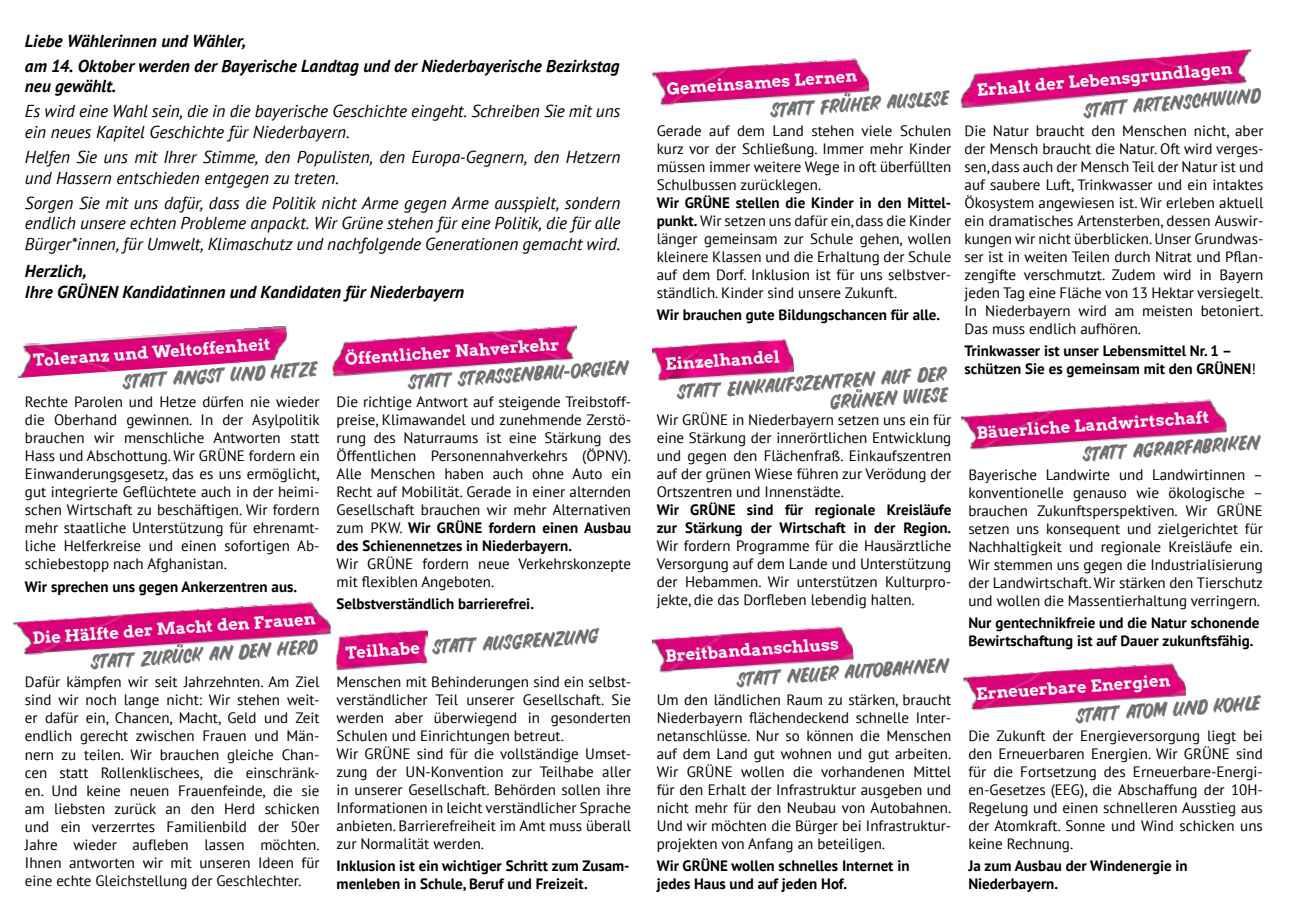
<style>
.page{position:relative;width:1289px;height:919px;background:#fff}
.page>*{position:absolute;margin:0;border:0;box-sizing:border-box;transform-origin:0 0}
.t1{font:19.05px/20.7px "Crude Regular Font";color:#707172;text-align:right;scale:.91 1}
.t2{font:italic 17.25px/20.7px "PT Sans";letter-spacing:-.005em;color:#000}
.t3{font:italic 700 17.25px/24.9px "PT Sans";color:#000}
.t4{font:16.5px "Arvo Gr 00 F Cn";color:#fff}
.t5{font:15px/18px "PT Sans";color:#000;text-align:justify}
.t6{font:700 15px/18px "PT Sans";color:#000}
.s1{font-family:"Arvo Gruen"}
.s2{font-weight:700}
.s3{font-family:"Arvo Gr 00 F Cn";font-size:16.5px;color:#fff}
.s4{font-weight:400}
</style>
<div class="page">
<img style="left:13px;top:601px;width:318px;height:55px">
<img style="left:960px;top:49px;width:292px;height:59px">
<img style="left:961px;top:399px;width:266px;height:51px">
<img style="left:335px;top:630px;width:94px;height:40px">
<img style="left:18px;top:326px;width:269px;height:52px">
<img style="left:332px;top:325px;width:246px;height:51px">
<img style="left:963px;top:662px;width:223px;height:49px">
<img style="left:652px;top:58px;width:217px;height:48px">
<img style="left:652px;top:626px;width:201px;height:47px">
<img style="left:652px;top:338px;width:142px;height:44px">
<p class="t3" style="left:25px;top:28px;width:596px">Liebe Wählerinnen und Wähler,<br>am 14. Oktober werden der Bayerische Landtag und der Niederbayerische Bezirkstag</p>
<p class="t3" style="left:25px;top:74px;width:93px">neu gewählt.</p>
<p class="t2" style="left:25px;top:101px;width:597px">Es wird eine Wahl sein, die in die bayerische Geschichte eingeht. Schreiben Sie mit uns ein neues Kapitel Geschichte für Niederbayern.</p>
<p class="t2" style="left:25px;top:146px;width:597px">Helfen Sie uns mit Ihrer Stimme, den Populisten, den Europa-Gegnern, den Hetzern und Hassern entschieden entgegen zu treten.</p>
<p class="t2" style="left:25px;top:192px;width:597px;text-align:justify">Sorgen Sie mit uns dafür, dass die Politik nicht Arme gegen Arme ausspielt, sondern endlich unsere echten Probleme anpackt. Wir Grüne stehen für eine Politik, die für alle Bürger*innen, für Umwelt, Klimaschutz und nachfolgende Generationen gemacht wird.</p>
<p class="t3" style="left:25px;top:260px;width:441px;line-height:20.7px">Herzlich,<br>Ihre GRÜNEN Kandidatinnen und Kandidaten für Niederbayern</p>
<p class="t4" style="left:33px;top:349px;width:239px;rotate:-4deg">Toleranz und Weltoffenheit</p>
<p class="t1" style="left:122px;top:371px;width:216px;rotate:-4deg">STATT ANGST UND HETZE</p>
<p class="t5" style="left:25px;top:392px;width:296px">Rechte Parolen und Hetze dü rfen nie wieder die Oberhand gewinnen. In der Asylpolitik brauchen wir menschliche Antworten statt Hass und Abschottung. Wir GRÜNE fordern ein Einwanderungsgesetz, das es uns ermöglicht, gut integrierte Geflüchtete auch in der heimi&shy;schen Wirtschaft zu beschäftigen. Wir fordern mehr staatliche Unterstützung fü r ehrenamt&shy;liche Helferkreise und einen sofortigen Ab&shy;schiebestopp nach Afghanistan.</p>
<p class="t6" style="left:25px;top:577px;width:273px">Wir sprechen uns gegen Ankerzentren aus.</p>
<p class="t4" style="left:32px;top:626px;width:285px;rotate:-4deg">Die Hälfte der Macht den Frauen</p>
<p class="t1" style="left:90px;top:651px;width:252px;rotate:-4deg">STATT ZURÜCK AN DEN HERD</p>
<p class="t5" style="left:25px;top:672px;width:296px">Dafür kämpfen wir seit Jahrzehnten. Am Ziel sind wir noch lange nicht: Wir stehen weit&shy;er dafür ein, Chancen, Macht, Geld und Zeit endlich gerecht zwischen Frauen und Män&shy;nern zu teilen. Wir brauchen gleiche Chan&shy;cen statt Rollenklischees, die einschränk&shy;en. Und keine neuen Frauenfeinde, die sie am liebsten zurück an den Herd schicken und ein verzerrtes Familienbild der 50er Jahre wieder aufleben lassen möchten.<br>Ihnen antworten wir mit unseren Ideen für eine echte Gleichstellung der Geschlechter.</p>
<p class="t4" style="left:344px;top:347px;width:216px;rotate:-4deg">Öffentlicher Nahverkehr</p>
<p class="t1" style="left:407px;top:371px;width:246px;rotate:-4deg">STATT STRASSENBAU<span class="s1">-</span> ORGIEN</p>
<p class="t5" style="left:336px;top:392px;width:296px">Die richtige Antwort auf steigende Treibstoff&shy;preise, Klimawandel und zunehmende Zerstö&shy;rung des Naturraums ist eine Stärkung des Öffentlichen Personennahverkehrs (ÖPNV).<br>Alle Menschen haben auch ohne Auto ein Recht auf Mobilität. Gerade in einer alternden Gesellschaft brauchen wir mehr Alternativen zum PKW. <span class="s2">Wir GRÜNE fordern einen Ausbau des Schienennetzes in Niederbayern.</span></p>
<p class="t5" style="left:336px;top:554px;width:296px">Wir GRÜNE fordern neue Verkehrskonzepte mit flexiblen Angeboten.</p>
<p class="t6" style="left:336px;top:595px;width:199px">Selbstverständlich barrierefrei.</p>
<p class="t1" style="left:345px;top:642px;width:281px;rotate:-4deg"><span class="s3">Teilhabe</span> STATT AUSGRENZUNG</p>
<p class="t5" style="left:336px;top:672px;width:296px;text-align:left">Menschen mit Behinderungen sind ein selbst&shy;verständlicher Teil unserer Gesellschaft. Sie werden aber überwiegend in gesonderten Schulen und Einrichtungen betreut.<br>Wir GRÜNE sind für die vollständige Umset&shy;zung der UN-Konvention zur Teilhabe aller in unserer Gesellschaft. Behörden sollen ihre Informationen in leicht verständlicher Sprache anbieten. Barrierefreiheit im Amt muss überall zur Normalität werden.</p>
<p class="t6" style="left:336px;top:856px;width:294px">Inklusion ist ein wichtiger Schritt zum Zusam&shy;menleben in Schule, Beruf und Freizeit.</p>
<p class="t4" style="left:666px;top:77px;width:192px;rotate:-4deg">Gemeinsames Lernen</p>
<p class="t5" style="left:656px;top:121px;width:296px">Gerade auf dem Land stehen viele Schulen kurz vor der Schließung. Immer mehr Kinder müssen immer weitere Wege in oft überfüllten Schulbussen zurücklegen.</p>
<p class="t5" style="left:656px;top:193px;width:296px"><span class="s2">Wir GRÜNE stellen die Kinder in den Mittel&shy;punkt.</span> Wir setzen uns dafür ein, dass die Kinder länger gemeinsam zur Schule gehen, wollen kleinere Klassen und die Erhaltung der Schule auf dem Dorf. Inklusion ist für uns selbstver&shy;ständlich. Kinder sind unsere Zukunft.</p>
<p class="t6" style="left:656px;top:305px;width:285px">Wir brauchen gute Bildungschancen für alle.</p>
<p class="t1" style="left:770px;top:99px;width:199px;rotate:-4deg">STATT FRÜHER AUSLESE</p>
<p class="t4" style="left:664px;top:353px;width:116px;rotate:-4deg">Einzelhandel</p>
<p class="t1" style="left:676px;top:381px;width:299px;rotate:-4deg">STATT EINKAUFSZENTREN AUF DER<br>GRÜNEN WIESE</p>
<p class="t5" style="left:656px;top:410px;width:296px">Wir GRÜNE in Niederbayern setzen uns ein für eine Stärkung der innerörtlichen Entwicklung und gegen den Flächenfraß. Einkaufszentren auf der grünen Wiese führen zur Verödung der Ortszentren und Innenstädte.</p>
<p class="t6" style="left:656px;top:500px;width:296px">Wir GRÜNE sind für regionale Kreisläufe zur Stärkung der Wirtschaft in der Region.</p>
<p class="t5" style="left:656px;top:536px;width:296px">Wir fordern Programme für die Hausärztliche Versorgung auf dem Lande und Unterstützung der Hebammen. Wir unterstützen Kulturpro&shy;jekte, die das Dorfleben lebendig halten.</p>
<p class="t4" style="left:664px;top:644px;width:176px;rotate:-4deg">Breitbandanschluss</p>
<p class="t1" style="left:736px;top:668px;width:236px;rotate:-4deg">STATT NEUER AUTOBAHNEN</p>
<p class="t5" style="left:656px;top:690px;width:296px">Um den ländlichen Raum zu stärken, braucht Niederbayern flächendeckend schnelle Inter&shy;netanschlüsse. Nur so können die Menschen auf dem Land gut wohnen und gut arbeiten.<br>Wir GRÜNE wollen die vorhandenen Mittel für den Erhalt der Infrastruktur ausgeben und nicht mehr für den Neubau von Autobahnen.<br>Und wir möchten die Bürger bei Infrastruktur&shy;projekten von Anfang an beteiligen.</p>
<p class="t6" style="left:656px;top:856px;width:254px">Wir GRÜNE wollen schnelles Internet in jedes Haus und auf jeden Hof.</p>
<p class="t4" style="left:975px;top:79px;width:258px;rotate:-5deg">Erhalt der Lebensgrundlagen</p>
<p class="t1" style="left:1082px;top:100px;width:197px;rotate:-5deg">STATT ARTENSCHWUND</p>
<p class="t5" style="left:964px;top:121px;width:300px">Die Natur braucht den Menschen nicht, aber der Mensch braucht die Natur. Oft wird verges&shy;sen, dass auch der Mensch Teil der Natur ist und auf saubere Luft, Trinkwasser und ein intaktes Ökosystem angewiesen ist. Wir erleben aktuell ein dramatisches Artensterben, dessen Auswir&shy;kungen wir nicht überblicken. Unser Grundwas&shy;ser ist in weiten Teilen durch Nitrat und Pflan&shy;zengifte verschmutzt. Zudem wird in Bayern jeden Tag eine Fläche von 13 Hektar versiegelt.<br>In Niederbayern wird am meisten betoniert.<br>Das muss endlich aufhören.</p>
<p class="t6" style="left:964px;top:342px;width:293px">Trinkwasser ist unser Lebensmittel Nr. 1 – schützen Sie es gemeinsam mit den GRÜNEN<span class="s4">!</span></p>
<p class="t4" style="left:976px;top:421px;width:234px;rotate:-4deg">Bäuerliche Landwirtschaft</p>
<p class="t1" style="left:1082px;top:443px;width:198px;rotate:-4deg">STATT AGRARFABRIKEN</p>
<p class="t5" style="left:968px;top:465px;width:296px">Bayerische Landwirte und Landwirtinnen – konventionelle genauso wie ökologische – brauchen Zukunftsperspektiven. Wir GRÜNE setzen uns konsequent und zielgerichtet für Nachhaltigkeit und regionale Kreisläufe ein.<br>Wir stemmen uns gegen die Industrialisierung der Landwirtschaft. Wir stärken den Tierschutz und wollen die Massentierhaltung verringern.</p>
<p class="t6" style="left:968px;top:613px;width:292px">Nur gentechnikfreie und die Natur schonende<br>Bewirtschaftung ist auf Dauer zukunftsfähig.</p>
<p class="t4" style="left:975px;top:682px;width:196px;rotate:-4deg">Erneuerbare Energien</p>
<p class="t1" style="left:1075px;top:704px;width:206px;rotate:-4deg">STATT ATOM UND KOHLE</p>
<p class="t5" style="left:968px;top:726px;width:296px">Die Zukunft der Energieversorgung liegt bei den Erneuerbaren Energien. Wir GRÜNE sind für die Fortsetzung des Erneuerbare-Energi&shy;en-Gesetzes (EEG), die Abschaffung der 10H-Regelung und einen schnelleren Ausstieg aus der Atomkraft. Sonne und Wind schicken uns keine Rechnung.</p>
<p class="t6" style="left:968px;top:856px;width:221px">Ja zum Ausbau der Windenergie in<br>Niederbayern.</p>
</div>
